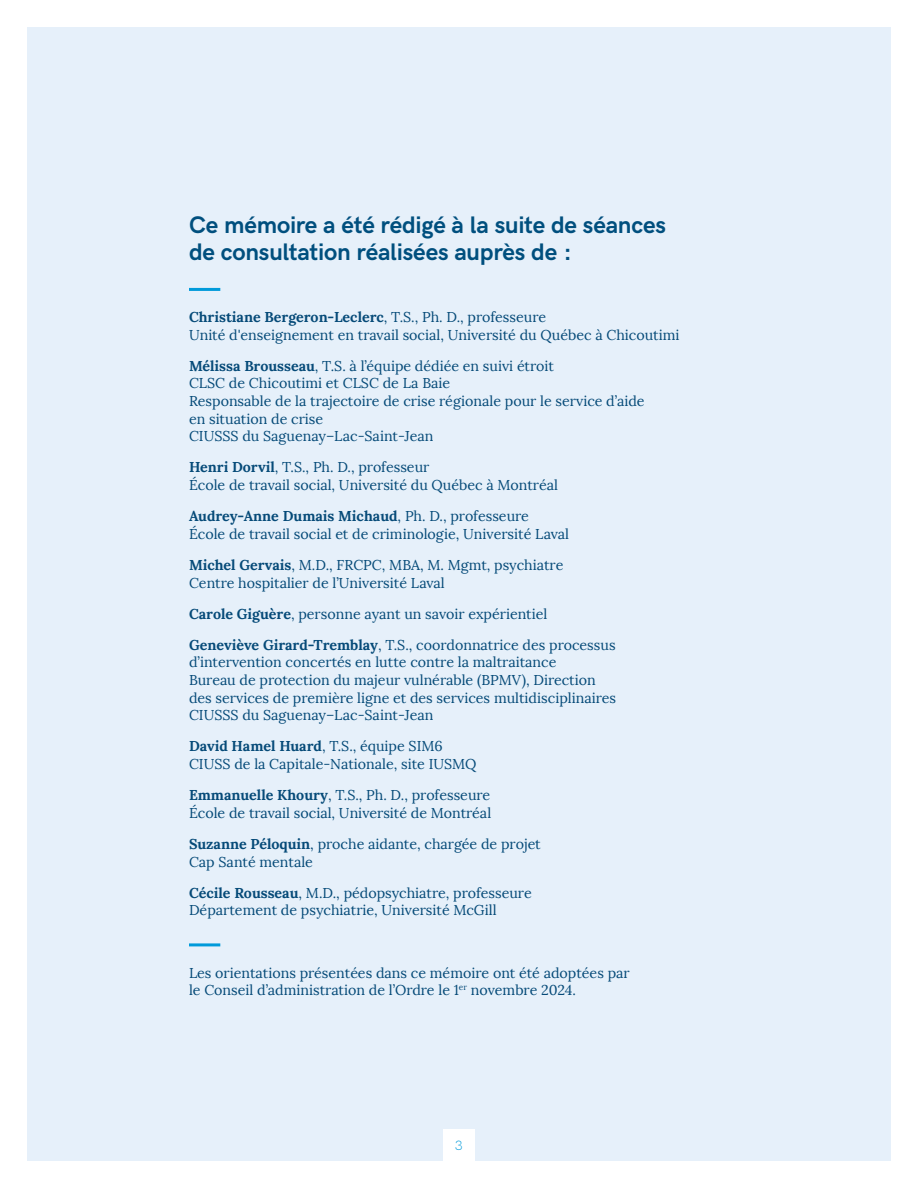
<style>
.page{position:relative;width:918px;height:1188px;background:#e6f0fa}
.page>*{position:absolute;margin:0;border:0;box-sizing:border-box;transform-origin:0 0}
.t1{font:700 24px/27px "HK Grotesk";letter-spacing:-.01em;color:#004f7e}
.t2{font:14.25px/17.7px "Lora";color:#054a78}
.t3{font:300 13.5px "HK Grotesk";color:#009ada}
.s1{font-weight:700}
</style>
<div class="page">
<hr style="left:189px;top:288px;width:31px;height:3px;background:#009ada">
<hr style="left:189px;top:943px;width:31px;height:3px;background:#009ada">
<div style="left:0;top:0;width:918px;height:27px;background:#fff"></div>
<div style="left:0;top:1161px;width:918px;height:27px;background:#fff"></div>
<div style="left:0;top:0;width:27px;height:1188px;background:#fff"></div>
<div style="left:891px;top:0;width:27px;height:1188px;background:#fff"></div>
<div style="left:443px;top:1130px;width:32px;height:31px;background:#fff"></div>
<h1 class="t1" style="left:189px;top:209px;width:479px">Ce mémoire a été rédigé à la suite de séances de consultation réalisées auprès de :</h1>
<p class="t2" style="left:189px;top:308px;width:492px"><span class="s1">Christiane Bergeron-Leclerc</span>, T.S., Ph. D., professeure<br>Unité d'enseignement en travail social, Université du Québec à Chicoutimi</p>
<p class="t2" style="left:189px;top:357px;width:457px"><span class="s1">Mélissa Brousseau</span>, T.S. à l’équipe dédiée en suivi étroit<br>CLSC de Chicoutimi et CLSC de La Baie<br>Responsable de la trajectoire de crise régionale pour le service d’aide en situation de crise<br>CIUSSS du Saguenay–Lac-Saint-Jean</p>
<p class="t2" style="left:189px;top:459px;width:370px"><span class="s1">Henri Dorvil</span>, T.S., Ph. D., professeur<br>École de travail social, Université du Québec à Montréal</p>
<p class="t2" style="left:189px;top:507px;width:382px"><span class="s1">Audrey-Anne Dumais Michaud</span>, Ph. D., professeure<br>École de travail social et de criminologie, Université Laval</p>
<p class="t2" style="left:189px;top:556px;width:376px"><span class="s1">Michel Gervais</span>, M.D., FRCPC, MBA, M. Mgmt, psychiatre<br>Centre hospitalier de l’Université Laval</p>
<p class="t2" style="left:189px;top:598px;width:428px;line-height:31px"><span class="s1">Carole Giguère</span>, personne ayant un savoir expérientiel<br><span class="s1">Geneviève Girard-Tremblay</span>, T.S., coordonnatrice des processus</p>
<p class="t2" style="left:189px;top:654px;width:429px">d’intervention concertés en lutte contre la maltraitance<br>Bureau de protection du majeur vulnérable (BPMV), Direction des services de première ligne et des services multidisciplinaires CIUSSS du Saguenay–Lac-Saint-Jean</p>
<p class="t2" style="left:189px;top:738px;width:289px"><span class="s1">David Hamel Huard</span>, T.S., équipe SIM6<br>CIUSS de la Capitale-Nationale, site IUSMQ</p>
<p class="t2" style="left:189px;top:786px;width:304px"><span class="s1">Emmanuelle Khoury</span>, T.S., Ph. D., professeure<br>École de travail social, Université de Montréal</p>
<p class="t2" style="left:189px;top:835px;width:353px"><span class="s1">Suzanne Péloquin</span>, proche aidante, chargée de projet<br>Cap Santé mentale</p>
<p class="t2" style="left:189px;top:884px;width:344px"><span class="s1">Cécile Rousseau</span>, M.D., pédopsychiatre, professeure<br>Département de psychiatrie, Université McGill</p>
<p class="t2" style="left:189px;top:964px;width:442px">Les orientations présentées dans ce mémoire ont été adoptées par le Conseil d’administration de l’Ordre le 1<sup>er</sup> novembre 2024.</p>
<p class="t3" style="left:455px;top:1135px;width:9px">3</p>
</div>
